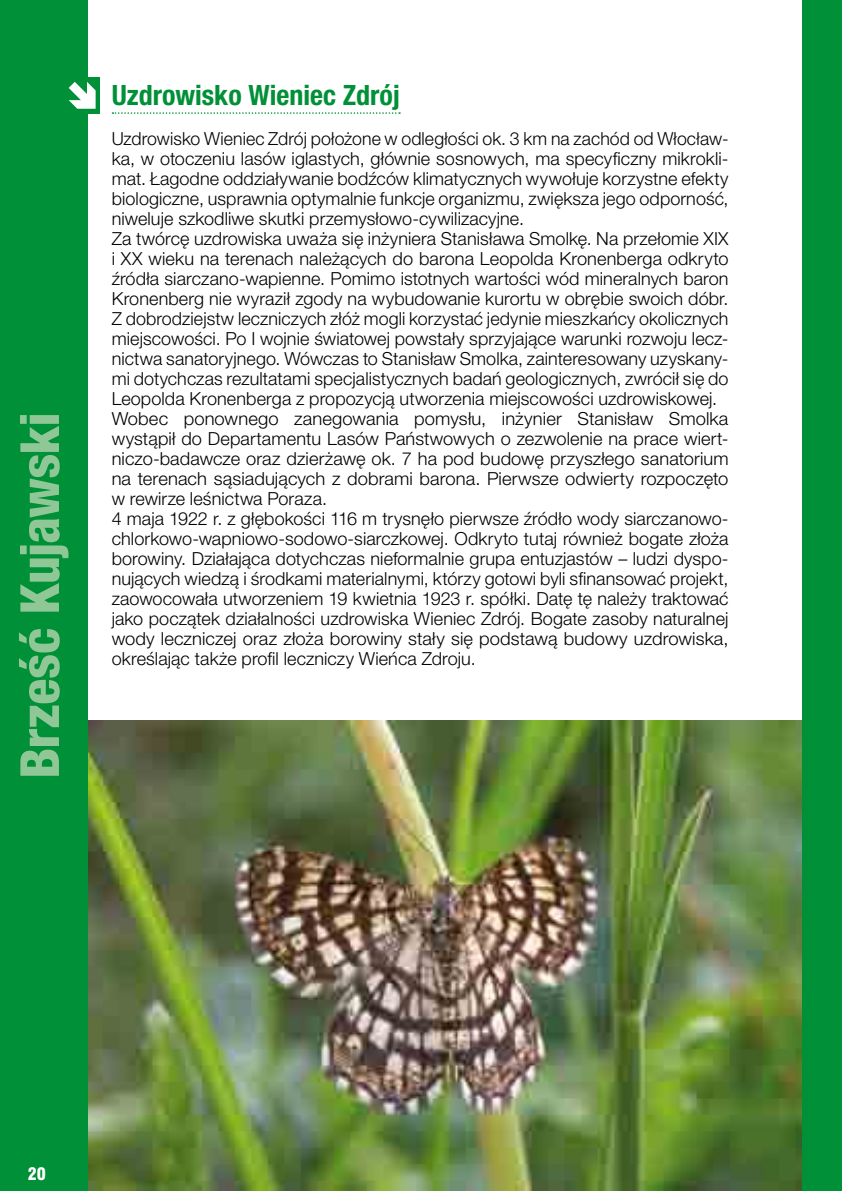
<style>
.page{position:relative;width:842px;height:1191px;background:#fff}
.page>*{position:absolute;margin:0;border:0;box-sizing:border-box;transform-origin:0 0}
.t1{font:800 condensed 54px "Helvetica Neue LT Pro";letter-spacing:-.015em;color:#90c796}
.t2{font:700 condensed 28px "Helvetica Neue LT Pro";color:#009037}
.t3{font:300 18px/20px "Helvetica Neue LT Pro";letter-spacing:.005em;color:#000}
.t4{font:16px "Swis 721 Blk Cn PL";color:#fff}
</style>
<div class="page">
<img style="left:88px;top:720px;width:714px;height:471px">
<div style="left:0;top:0;width:88px;height:1191px;background:#009037"></div>
<div style="left:802px;top:0;width:40px;height:1191px;background:#009037"></div>
<svg style="left:112px;top:112px;width:288px;height:2px"></svg>
<div style="left:63px;top:78px;width:36px;height:36px;background:#009037"></div>
<svg style="left:69px;top:82px;width:27px;height:27px"></svg>
<h1 class="t1" style="left:6px;top:778px;width:368px;rotate:-90deg">Brześć Kujawski</h1>
<h2 class="t2" style="left:112px;top:78px;width:290px">Uzdrowisko Wieniec Zdrój</h2>
<p class="t3" style="left:112px;top:128px;width:618px">Uzdrowisko Wieniec Zdrój położone w odległości ok. 3 km na zachód od Włocław&shy;ka, w otoczeniu lasów iglastych, głównie sosnowych, ma specyficzny mikrokli&shy;mat. Łagodne oddziaływanie bodźców klimatycznych wywołuje korzystne efekty biologiczne, usprawnia optymalnie funkcje organizmu, zwiększa jego odporność, niweluje szkodliwe skutki przemysłowo-cywilizacyjne.<br>Za twórcę uzdrowiska uważa się inżyniera Stanisława Smolkę. Na przełomie XIX i XX wieku na terenach należących do barona Leopolda Kronenberga odkryto źródła siarczano-wapienne. Pomimo istotnych wartości wód mineralnych baron Kronenberg nie wyraził zgody na wybudowanie kurortu w obrębie swoich dóbr.<br>Z dobrodziejstw leczniczych złóż mogli korzystać jedynie mieszkańcy okolicznych miejscowości. Po I wojnie światowej powstały sprzyjające warunki rozwoju lecz&shy;nictwa sanatoryjnego. Wówczas to Stanisław Smolka, zainteresowany uzyskany&shy;mi dotychczas rezultatami specjalistycznych badań geologicznych, zwrócił się do Leopolda Kronenberga z propozycją utworzenia miejscowości uzdrowiskowej.<br>Wobec ponownego zanegowania pomysłu, inżynier Stanisław Smolka wystąpił do Departamentu Lasów Państwowych o zezwolenie na prace wiert&shy;niczo-badawcze oraz dzierżawę ok. 7 ha pod budowę przyszłego sanatorium na terenach sąsiadujących z dobrami barona. Pierwsze odwierty rozpoczęto w rewirze leśnictwa Poraza.<br>4 maja 1922 r. z głębokości 116 m trysnęło pierwsze źródło wody siarczanowo&shy;chlorkowo-wapniowo-sodowo-siarczkowej. Odkryto tutaj również bogate złoża borowiny. Działająca dotychczas nieformalnie grupa entuzjastów – ludzi dyspo&shy;nujących wiedzą i środkami materialnymi, którzy gotowi byli sfinansować projekt, zaowocowała utworzeniem 19 kwietnia 1923 r. spółki. Datę tę należy traktować jako początek działalności uzdrowiska Wieniec Zdrój. Bogate zasoby naturalnej wody leczniczej oraz złoża borowiny stały się podstawą budowy uzdrowiska, określając także profil leczniczy Wieńca Zdroju.</p>
<p class="t4" style="left:28px;top:1164px;width:20px">20</p>
</div>
